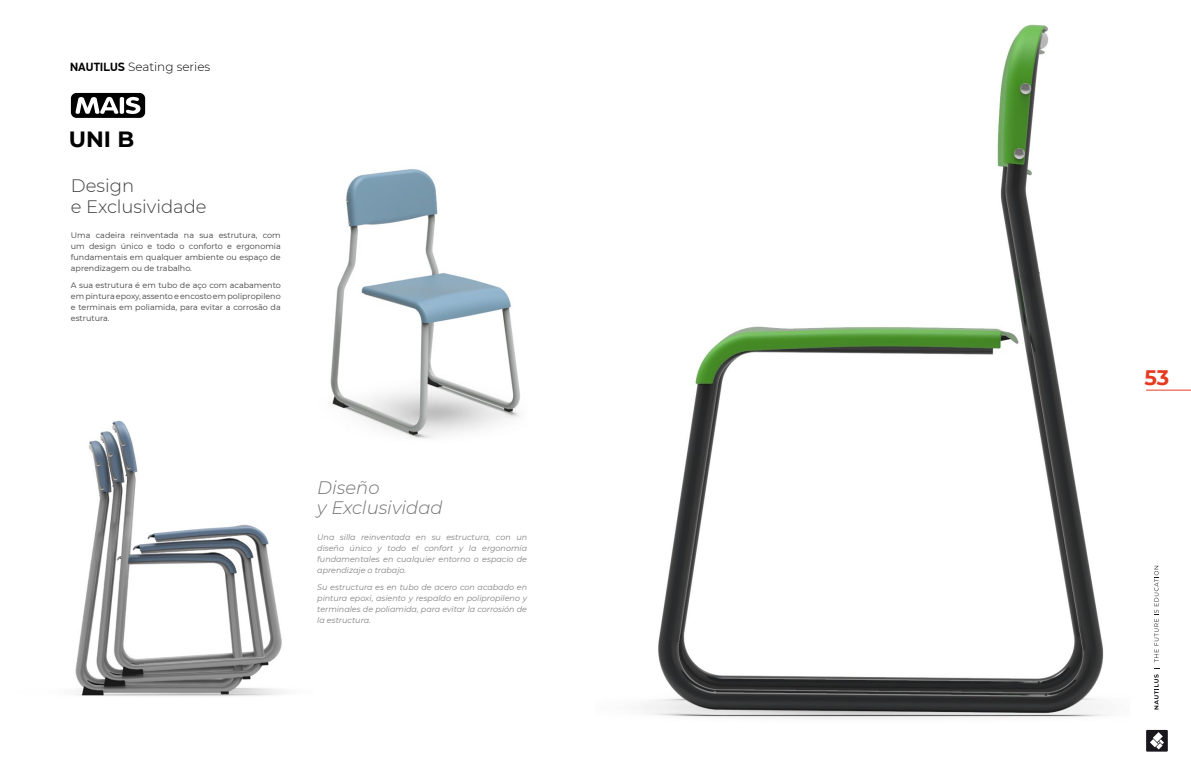
<style>
.page{position:relative;width:1191px;height:780px;background:#fff}
.page>*{position:absolute;margin:0;border:0;box-sizing:border-box;transform-origin:0 0}
.t1{font:700 22px "Montserrat";color:#000}
.t2{font:700 21px "Montserrat";color:#e53c21}
.t3{font:300 18px/20px "Montserrat";color:#3e3d40}
.t4{font:italic 300 18px/20px "Montserrat";color:#707172}
.t5{font:300 12px "Montserrat";color:#000}
.t6{font:italic 8px/11px "Montserrat";color:#808183;text-align:justify}
.t7{font:8px/11px "Montserrat";color:#3e3d40;text-align:justify}
.s1{font-family:"PF Din Display Pro";font-weight:700}
</style>
<div class="page">
<hr style="left:1146px;top:390px;width:45px;height:1px;background:#e53c21">
<div style="left:1146px;top:729px;width:21px;height:22px;background:#1a171c"></div>
<svg style="left:1150px;top:732px;width:14px;height:17px"></svg>
<svg style="left:1154px;top:668px;width:5px;height:41px"></svg>
<svg style="left:1154px;top:566px;width:4px;height:96px"></svg>
<img style="left:75px;top:420px;width:208px;height:276px">
<img style="left:330px;top:169px;width:190px;height:270px">
<div style="left:71px;top:93px;width:74px;height:25px;background:#000;border-radius:6px"></div>
<svg style="left:76px;top:97px;width:64px;height:17px"></svg>
<img style="left:643px;top:24px;width:463px;height:695px">
<h3 class="t5" style="left:70px;top:60px;width:142px"><span class="s1">NAUTILUS</span> Seating series</h3>
<h1 class="t1" style="left:69px;top:126px;width:67px">UNI B</h1>
<h3 class="t3" style="left:71px;top:176px;width:137px">Design<br>e Exclusividade</h3>
<p class="t7" style="left:71px;top:230px;width:211px">Uma cadeira reinventada na sua estrutura, com um design único e todo o conforto e ergonomia fundamentais em qualquer ambiente ou espaço de aprendizagem ou de trabalho.</p>
<p class="t7" style="left:71px;top:280px;width:211px">A sua estrutura é em tubo de aço com acabamento em pintura epoxy, assento e encosto em polipropileno e terminais em poliamida, para evitar a corrosão da estrutura.</p>
<h3 class="t4" style="left:317px;top:478px;width:127px">Diseño<br>y Exclusividad</h3>
<p class="t6" style="left:317px;top:531px;width:211px">Una silla reinventada en su estructura, con un diseño único y todo el confort y la ergonomía fundamentales en cualquier entorno o espacio de aprendizaje o trabajo.</p>
<p class="t6" style="left:317px;top:581px;width:211px">Su estructura es en tubo de acero con acabado en pintura epoxi, asiento y respaldo en polipropileno y terminales de poliamida, para evitar la corrosión de la estructura.</p>
<h2 class="t2" style="left:1144px;top:365px;width:26px">53</h2>
</div>
